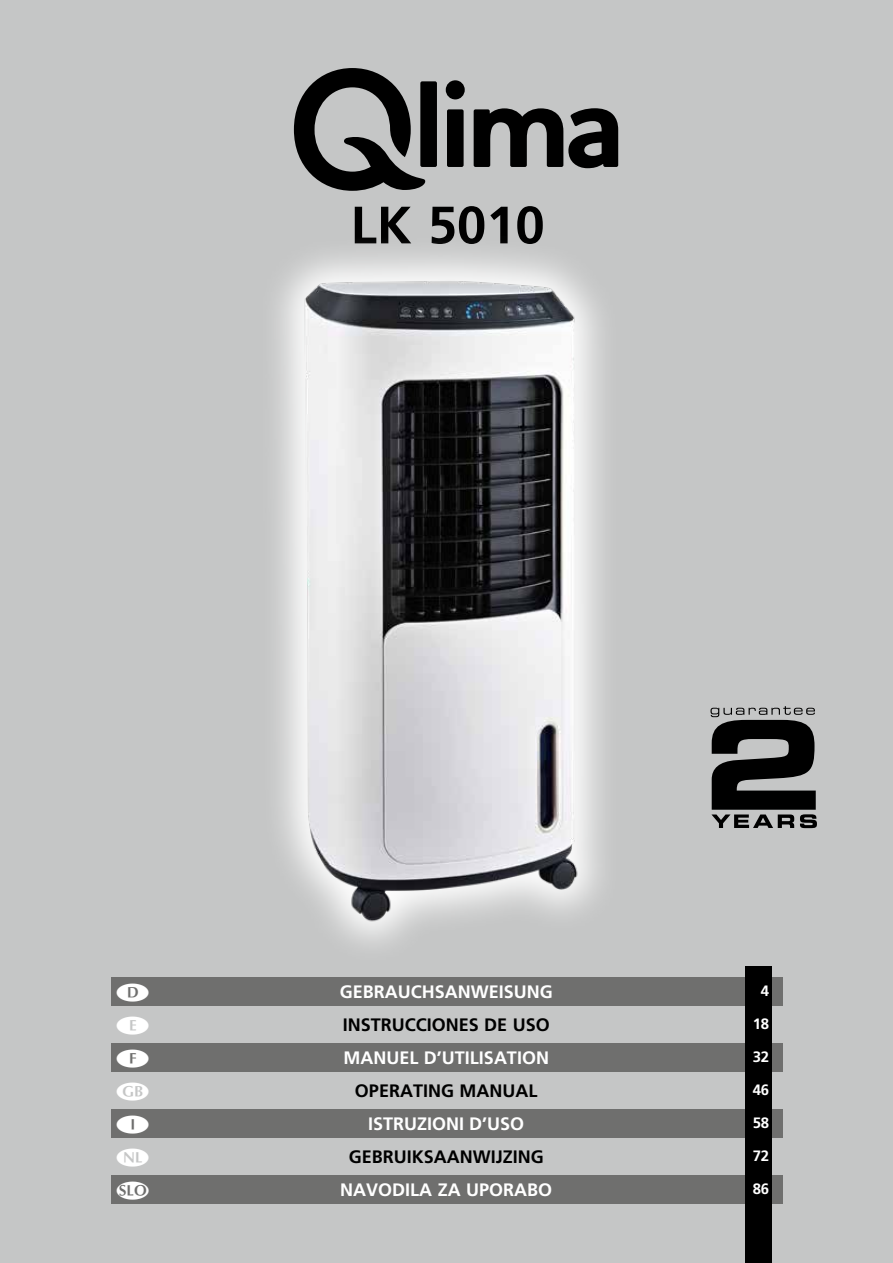
<style>
.page{position:relative;width:893px;height:1263px;background:#c5c6c6}
.page>*{position:absolute;margin:0;border:0;box-sizing:border-box;transform-origin:0 0}
.t1{font:700 52.5px "Frutiger LT Com";color:#000}
.t2{font:700 18px "Frutiger LT Com";color:#fff}
.t3{font:700 18px "Frutiger LT Com";color:#000}
.t4{font:700 15px "Frutiger LT Com";letter-spacing:-.02em;color:#fff}
</style>
<div class="page">
<svg style="left:710px;top:706px;width:107px;height:122px"></svg>
<svg style="left:277px;top:253px;width:325px;height:691px;fill:#d1d2d2"></svg>
<img style="left:293px;top:268px;width:306px;height:662px">
<div style="left:111px;top:1175px;width:671px;height:28px;background:#6f6f6e"></div>
<div style="left:111px;top:1043px;width:671px;height:28px;background:#6f6f6e"></div>
<div style="left:111px;top:1109px;width:671px;height:28px;background:#6f6f6e"></div>
<div style="left:111px;top:977px;width:671px;height:29px;background:#6f6f6e"></div>
<div style="left:745px;top:966px;width:27px;height:297px;background:#000"></div>
<div style="left:420px;top:81px;width:17px;height:86px;background:#000;border-radius:2px"></div>
<svg style="left:446px;top:80px;width:19px;height:87px"></svg>
<svg style="left:474px;top:108px;width:144px;height:60px"></svg>
<svg style="left:294px;top:68px;width:134px;height:123px"></svg>
<svg style="left:117px;top:1071px;width:32px;height:1px"></svg>
<h1 class="t1" style="left:350px;top:194px;width:196px">LK 5010</h1>
<p class="t2" style="left:340px;top:981px;width:214px">GEBRAUCHSANWEISUNG</p>
<p class="t3" style="left:343px;top:1014px;width:209px">INSTRUCCIONES DE USO</p>
<p class="t2" style="left:343px;top:1047px;width:207px">MANUEL D’UTILISATION</p>
<p class="t3" style="left:355px;top:1080px;width:184px">OPERATING MANUAL</p>
<p class="t2" style="left:368px;top:1113px;width:158px">ISTRUZIONI D’USO</p>
<p class="t3" style="left:349px;top:1146px;width:197px">GEBRUIKSAANWIJZING</p>
<p class="t2" style="left:340px;top:1179px;width:214px">NAVODILA ZA UPORABO</p>
<p class="t4" style="left:761px;top:982px;width:10px">4</p>
<p class="t4" style="left:753px;top:1015px;width:18px">18</p>
<p class="t4" style="left:753px;top:1048px;width:18px">32</p>
<p class="t4" style="left:753px;top:1081px;width:18px">46</p>
<p class="t4" style="left:753px;top:1114px;width:18px">58</p>
<p class="t4" style="left:753px;top:1147px;width:18px">72</p>
<p class="t4" style="left:753px;top:1180px;width:18px">86</p>
</div>
